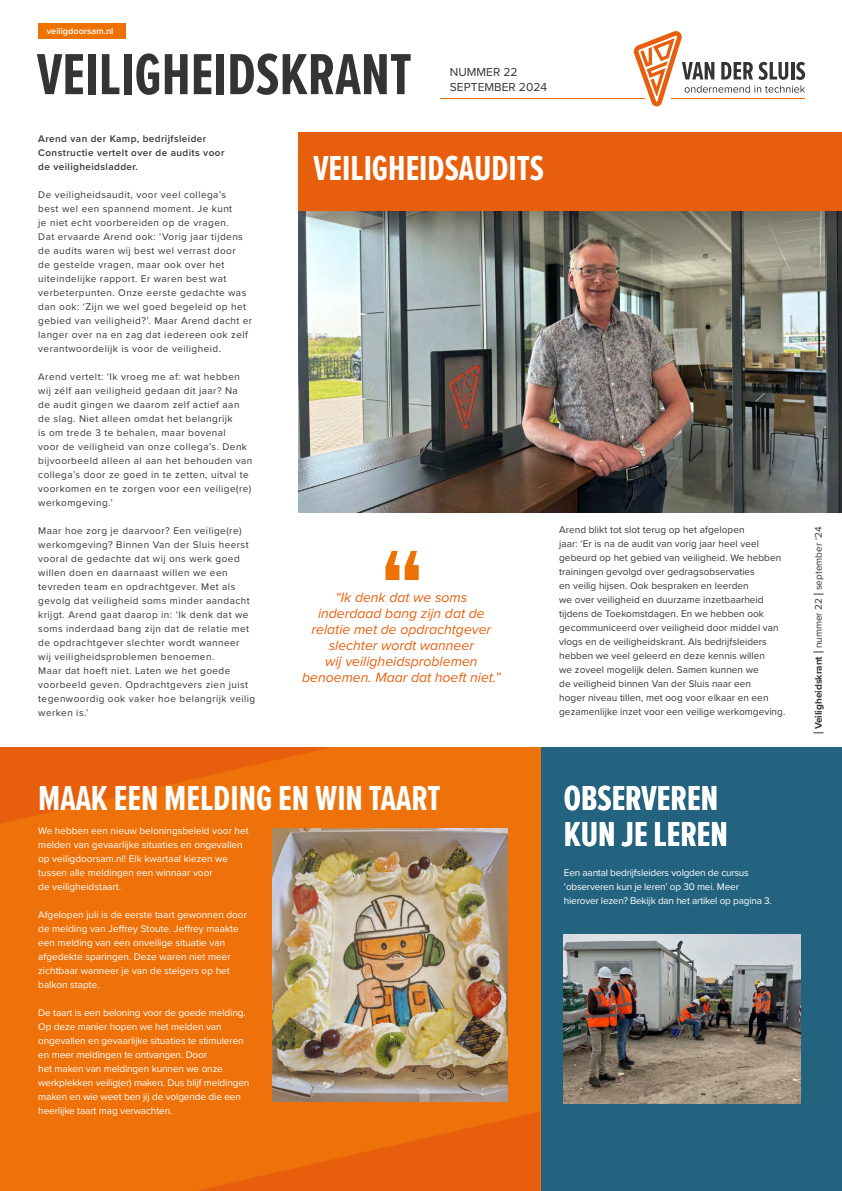
<style>
.page{position:relative;width:842px;height:1191px;background:#fff}
.page>*{position:absolute;margin:0;border:0;box-sizing:border-box;transform-origin:0 0}
.t1{font:700 60px "Proxima Nova Ex Cn";color:#343434}
.t2{font:700 36px "Proxima Nova Ex Cn";color:#fff}
.t3{font:italic 14px/16px "Proxima Nova";color:#e75f0d;text-align:center}
.t4{font:12px/14.4px "Proxima Nova";color:#343434}
.t5{font:10px/14px "Proxima Nova";letter-spacing:.045em;color:#343434}
.t6{font:10px/14px "Proxima Nova";letter-spacing:-.01em;color:#fff}
.t7{font:10px/14px "Proxima Nova";letter-spacing:.005em;color:#343434}
.t8{font:600 10px/14px "Proxima Nova";letter-spacing:.04em;color:#343434}
.t9{font:10px "Proxima Nova";color:#343434}
.t10{font:600 9.1px "Proxima Nova";color:#fff}
.s1{font-weight:700}
</style>
<div class="page">
<div style="left:540px;top:747px;width:302px;height:444px;background:#23637f"></div>
<img style="left:298px;top:236px;width:544px;height:276px">
<hr style="left:440px;top:98px;width:205px;height:1px;background:#ee7203">
<div style="left:38px;top:23px;width:87px;height:16px;background:#ee7203"></div>
<svg style="left:633px;top:31px;width:172px;height:75px"></svg>
<div style="left:293px;top:126px;width:549px;height:110px;background:#000;opacity:.2"></div>
<div style="left:298px;top:132px;width:544px;height:78px;background:#e75f0d"></div>
<svg style="left:385px;top:551px;width:34px;height:29px"></svg>
<svg style="left:0;top:747px;width:540px;height:401px;background:#eb6a0a"></svg>
<div style="left:271px;top:777px;width:269px;height:414px;background:#ee7209"></div>
<svg style="left:11px;top:827px;width:529px;height:364px;fill:#ee7209"></svg>
<img style="left:272px;top:828px;width:235px;height:273px">
<img style="left:564px;top:934px;width:236px;height:169px">
<p class="t10" style="left:47px;top:25px;width:68px">veiligdoorsam.nl</p>
<h1 class="t1" style="left:37px;top:31px;width:376px">VEILIGHEIDSKRANT</h1>
<p class="t4" style="left:450px;top:65px;width:99px">NUMMER 22<br>SEPTEMBER 2024</p>
<p class="t8" style="left:38px;top:131px;width:188px">Arend van der Kamp, bedrijfsleider<br>Constructie vertelt over de audits voor de veiligheidsladder.</p>
<p class="t5" style="left:38px;top:187px;width:215px">De veiligheidsaudit, voor veel collega’s<br>best wel een spannend moment. Je kunt<br>je niet echt voorbereiden op de vragen.<br>Dat ervaarde Arend ook: ‘Vorig jaar tijdens de audits waren wij best wel verrast door<br>de gestelde vragen, maar ook over het uiteindelijke rapport. Er waren best wat verbeterpunten. Onze eerste gedachte was dan ook: ‘Zijn we wel goed begeleid op het gebied van veiligheid?’. Maar Arend dacht er langer over na en zag dat iedereen ook zelf verantwoordelijk is voor de veiligheid.</p>
<p class="t5" style="left:38px;top:369px;width:216px">Arend vertelt: ‘Ik vroeg me af: wat hebben wij zélf aan veiligheid gedaan dit jaar? Na<br>de audit gingen we daarom zelf actief aan de slag. Niet alleen omdat het belangrijk<br>is om trede 3 te behalen, maar bovenal<br>voor de veiligheid van onze collega’s. Denk bijvoorbeeld alleen al aan het behouden van collega’s door ze goed in te zetten, uitval te voorkomen en te zorgen voor een veilige(re) werkomgeving.’</p>
<p class="t5" style="left:38px;top:523px;width:219px">Maar hoe zorg je daarvoor? Een veilige(re) werkomgeving? Binnen Van der Sluis heerst vooral de gedachte dat wij ons werk goed willen doen en daarnaast willen we een tevreden team en opdrachtgever. Met als gevolg dat veiligheid soms minder aandacht krijgt. Arend gaat daarop in: ‘Ik denk dat we soms inderdaad bang zijn dat de relatie met de opdrachtgever slechter wordt wanneer<br>wij veiligheidsproblemen benoemen.<br>Maar dat hoeft niet. Laten we het goede voorbeeld geven. Opdrachtgevers zien juist tegenwoordig ook vaker hoe belangrijk veilig werken is.’</p>
<h2 class="t2" style="left:313px;top:142px;width:232px">VEILIGHEIDSAUDITS</h2>
<h3 class="t3" style="left:302px;top:588px;width:200px">“Ik denk dat we soms inderdaad bang zijn dat de relatie met de opdrachtgever slechter wordt wanneer<br>wij veiligheidsproblemen benoemen. Maar dat hoeft niet.”</h3>
<p class="t7" style="left:559px;top:522px;width:228px">Arend blikt tot slot terug op het afgelopen<br>jaar: ‘Er is na de audit van vorig jaar heel veel gebeurd op het gebied van veiligheid. We hebben trainingen gevolgd over gedragsobservaties<br>en veilig hijsen. Ook bespraken en leerden<br>we over veiligheid en duurzame inzetbaarheid tijdens de Toekomstdagen. En we hebben ook gecommuniceerd over veiligheid door middel van vlogs en de veiligheidskrant. Als bedrijfsleiders hebben we veel geleerd en deze kennis willen<br>we zoveel mogelijk delen. Samen kunnen we<br>de veiligheid binnen Van der Sluis naar een<br>hoger niveau tillen, met oog voor elkaar en een gezamenlijke inzet voor een veilige werkomgeving.</p>
<h2 class="t2" style="left:38px;top:771px;width:404px">MAAK EEN MELDING EN WIN TAART</h2>
<p class="t6" style="left:38px;top:823px;width:212px">We hebben een nieuw beloningsbeleid voor het melden van gevaarlijke situaties en ongevallen op veiligdoorsam.nl! Elk kwartaal kiezen we tussen alle meldingen een winnaar voor<br>de veiligheidstaart.</p>
<p class="t6" style="left:38px;top:907px;width:210px">Afgelopen juli is de eerste taart gewonnen door de melding van Jeffrey Stoute. Jeffrey maakte een melding van een onveilige situatie van afgedekte sparingen. Deze waren niet meer zichtbaar wanneer je van de steigers op het balkon stapte.</p>
<p class="t6" style="left:38px;top:1005px;width:213px">De taart is een beloning voor de goede melding.<br>Op deze manier hopen we het melden van ongevallen en gevaarlijke situaties te stimuleren en meer meldingen te ontvangen. Door<br>het maken van meldingen kunnen we onze werkplekken veilig(er) maken. Dus blijf meldingen maken en wie weet ben jij de volgende die een heerlijke taart mag verwachten.</p>
<h2 class="t2" style="left:564px;top:771px;width:156px">OBSERVEREN</h2>
<h2 class="t2" style="left:564px;top:807px;width:166px">KUN JE LEREN</h2>
<p class="t6" style="left:564px;top:865px;width:209px">Een aantal bedrijfsleiders volgden de cursus ‘observeren kun je leren’ op 30 mei. Meer hierover lezen? Bekijk dan het artikel op pagina 3.</p>
<p class="t9" style="left:811px;top:729px;width:204px;rotate:-90deg"><span class="s1">Veiligheidskrant</span> nummer 22 september ‘24</p>
</div>
